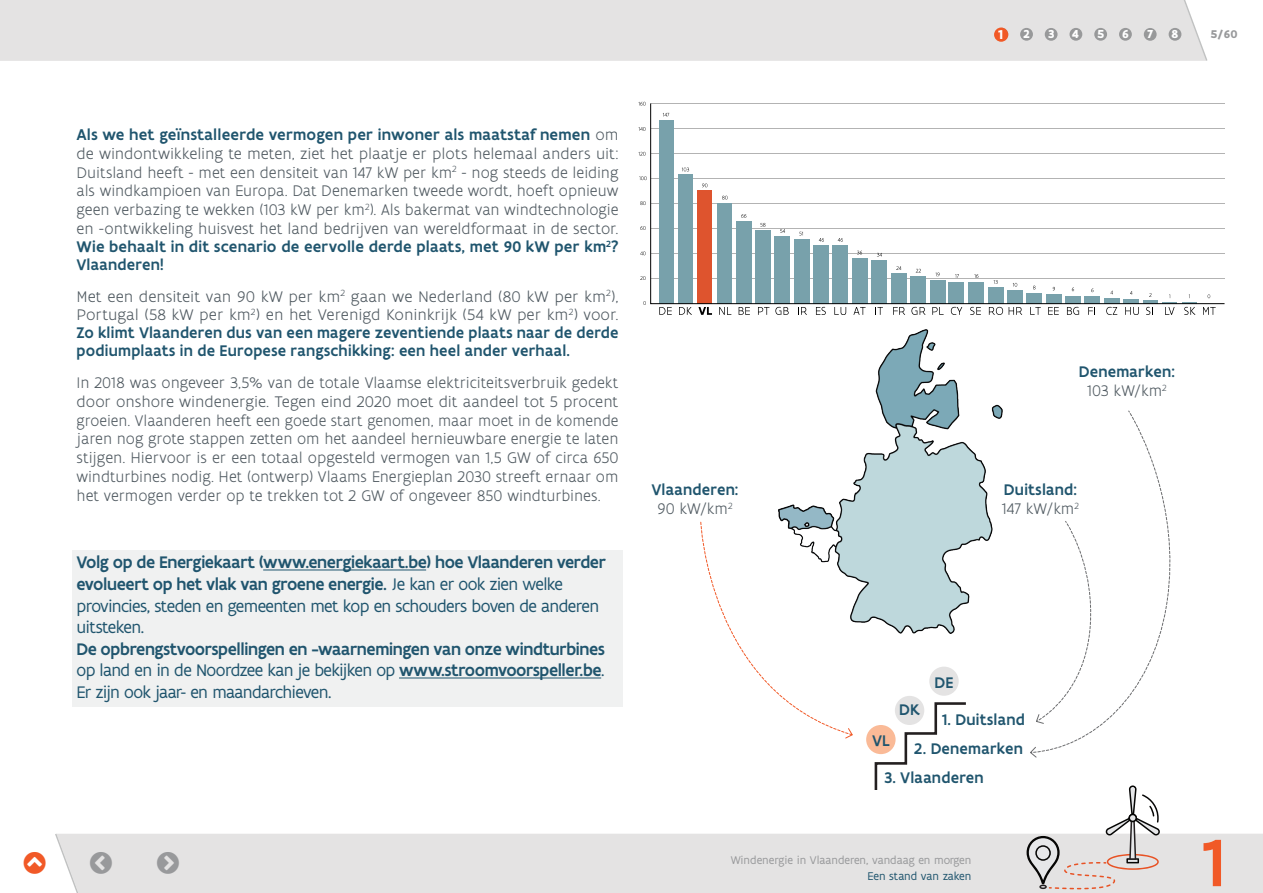
<style>
.page{position:relative;width:1263px;height:893px;background:#fff}
.page>*{position:absolute;margin:0;border:0;box-sizing:border-box;transform-origin:0 0}
.t1{font:500 72px "Flanders Art Sans";color:#f15927}
.Chapter_INTRO{font:500 18px/21.6px "Flanders Art Sans";letter-spacing:-.02em;color:#20556e}
.Text{font:300 16.5px/18.6px "Flanders Art Sans";letter-spacing:-.005em;color:#515b62;text-align:justify}
.Text-2{font:500 16.5px/18.3px "Flanders Art Sans";letter-spacing:.01em;color:#20556e;text-align:justify}
.Tags_-_images{font:500 16.5px "Flanders Art Sans";letter-spacing:.015em;color:#20556e}
.Tags_-_images-2{font:300 16.5px "Flanders Art Sans";color:#515b62}
.t2{font:700 13.8px "Flanders Art Sans";color:#fff}
.t3{font:700 12.45px "Flanders Art Sans";color:#fff}
.pagination-title-gre{font:12px "Flanders Art Sans";color:#98999b}
.pagination-subtitle{font:12px "Flanders Art Sans";color:#20556e}
.t4{font:700 12px "Flanders Art Sans";color:#98999b}
.s1{font-weight:500;color:#20556e}
.s2{font-weight:300;color:#515b62}
.s3{font-weight:400}
</style>
<div class="page">
<div style="left:112px;top:834px;width:1151px;height:59px;background:#e4e3e3"></div>
<div style="left:0;top:0;width:1172px;height:61px;background:#e4e3e3"></div>
<div style="left:995px;top:28px;width:13px;height:13px;background:#e66336;border-radius:50%"></div>
<div style="left:1020px;top:28px;width:13px;height:13px;background:#98999a;border-radius:50%"></div>
<div style="left:1045px;top:28px;width:12px;height:13px;background:#98999a;border-radius:50%"></div>
<div style="left:1069px;top:28px;width:13px;height:13px;background:#98999a;border-radius:50%"></div>
<div style="left:1094px;top:28px;width:13px;height:13px;background:#98999a;border-radius:50%"></div>
<div style="left:1119px;top:28px;width:13px;height:13px;background:#98999a;border-radius:50%"></div>
<div style="left:1144px;top:28px;width:12px;height:13px;background:#98999a;border-radius:50%"></div>
<svg style="left:1168px;top:28px;width:13px;height:13px"></svg>
<div style="left:994px;top:28px;width:14px;height:14px;background:#f15926;border-radius:50%"></div>
<svg style="left:1172px;top:0;width:36px;height:61px"></svg>
<svg style="left:1026px;top:785px;width:134px;height:104px"></svg>
<div style="left:72px;top:551px;width:551px;height:156px;background:#f0f1f1"></div>
<hr style="left:263px;top:570px;width:163px;height:1px;background:#20556e">
<hr style="left:399px;top:678px;width:202px;height:1px;background:#20556e">
<svg style="left:650px;top:103px;width:575px;height:201px"></svg>
<svg style="left:659px;top:307px;width:13px;height:8px"></svg>
<svg style="left:640px;top:276px;width:6px;height:4px"></svg>
<svg style="left:640px;top:251px;width:6px;height:4px"></svg>
<svg style="left:640px;top:226px;width:6px;height:4px"></svg>
<svg style="left:640px;top:201px;width:6px;height:4px"></svg>
<svg style="left:639px;top:176px;width:8px;height:4px"></svg>
<svg style="left:638px;top:152px;width:8px;height:4px"></svg>
<svg style="left:638px;top:127px;width:8px;height:4px"></svg>
<svg style="left:638px;top:102px;width:8px;height:4px"></svg>
<svg style="left:663px;top:113px;width:6px;height:4px"></svg>
<svg style="left:682px;top:168px;width:7px;height:3px"></svg>
<svg style="left:702px;top:184px;width:5px;height:3px"></svg>
<svg style="left:722px;top:196px;width:6px;height:3px"></svg>
<svg style="left:741px;top:214px;width:5px;height:4px"></svg>
<svg style="left:760px;top:223px;width:5px;height:4px"></svg>
<svg style="left:780px;top:229px;width:5px;height:4px"></svg>
<svg style="left:799px;top:232px;width:4px;height:3px"></svg>
<svg style="left:819px;top:238px;width:5px;height:4px"></svg>
<svg style="left:838px;top:238px;width:5px;height:4px"></svg>
<svg style="left:857px;top:251px;width:5px;height:3px"></svg>
<svg style="left:877px;top:253px;width:5px;height:4px"></svg>
<svg style="left:896px;top:266px;width:5px;height:4px"></svg>
<svg style="left:916px;top:269px;width:5px;height:4px"></svg>
<svg style="left:935px;top:273px;width:4px;height:3px"></svg>
<svg style="left:955px;top:274px;width:4px;height:4px"></svg>
<svg style="left:974px;top:274px;width:4px;height:4px"></svg>
<svg style="left:994px;top:280px;width:4px;height:4px"></svg>
<svg style="left:1013px;top:283px;width:4px;height:4px"></svg>
<svg style="left:679px;top:307px;width:13px;height:8px"></svg>
<svg style="left:719px;top:307px;width:12px;height:8px"></svg>
<svg style="left:698px;top:307px;width:14px;height:8px"></svg>
<svg style="left:758px;top:307px;width:11px;height:8px"></svg>
<svg style="left:739px;top:307px;width:11px;height:8px"></svg>
<svg style="left:816px;top:307px;width:10px;height:8px"></svg>
<svg style="left:798px;top:307px;width:9px;height:8px"></svg>
<svg style="left:875px;top:307px;width:8px;height:8px"></svg>
<svg style="left:775px;top:307px;width:14px;height:8px"></svg>
<svg style="left:853px;top:307px;width:12px;height:8px"></svg>
<svg style="left:834px;top:307px;width:12px;height:8px"></svg>
<svg style="left:932px;top:307px;width:11px;height:8px"></svg>
<svg style="left:951px;top:307px;width:11px;height:8px"></svg>
<svg style="left:911px;top:307px;width:14px;height:8px"></svg>
<svg style="left:893px;top:307px;width:12px;height:8px"></svg>
<svg style="left:1030px;top:307px;width:11px;height:8px"></svg>
<svg style="left:970px;top:307px;width:11px;height:8px"></svg>
<svg style="left:989px;top:307px;width:14px;height:8px"></svg>
<svg style="left:1009px;top:307px;width:13px;height:8px"></svg>
<svg style="left:1048px;top:307px;width:11px;height:8px"></svg>
<svg style="left:1067px;top:307px;width:12px;height:8px"></svg>
<svg style="left:1106px;top:307px;width:11px;height:8px"></svg>
<svg style="left:1125px;top:307px;width:14px;height:8px"></svg>
<svg style="left:1088px;top:307px;width:7px;height:8px"></svg>
<svg style="left:1146px;top:307px;width:7px;height:8px"></svg>
<svg style="left:1162px;top:294px;width:35px;height:21px"></svg>
<svg style="left:1203px;top:307px;width:12px;height:8px"></svg>
<svg style="left:1030px;top:412px;width:141px;height:346px"></svg>
<img style="left:778px;top:330px;width:224px;height:273px">
<svg style="left:700px;top:521px;width:268px;height:269px"></svg>
<div style="left:929px;top:667px;width:30px;height:29px;background:#e4e3e3;border-radius:50%"></div>
<div style="left:895px;top:696px;width:29px;height:29px;background:#e4e3e3;border-radius:50%"></div>
<div style="left:866px;top:725px;width:29px;height:29px;background:#faba97;border-radius:50%"></div>
<div style="left:276px;top:855px;width:695px;height:12px;background:#e4e3e3"></div>
<div style="left:686px;top:871px;width:285px;height:12px;background:#e4e3e3"></div>
<svg style="left:55px;top:833px;width:57px;height:60px"></svg>
<svg style="left:157px;top:851px;width:22px;height:22px"></svg>
<p class="t3" style="left:999px;top:26px;width:6px">1</p>
<p class="t3" style="left:1023px;top:26px;width:8px">2</p>
<p class="t3" style="left:1048px;top:26px;width:8px">3</p>
<p class="t3" style="left:1072px;top:26px;width:8px">4</p>
<p class="t3" style="left:1097px;top:26px;width:9px">5</p>
<p class="t3" style="left:1122px;top:26px;width:8px">6</p>
<p class="t3" style="left:1147px;top:26px;width:7px">7</p>
<p class="t3" style="left:1171px;top:26px;width:8px">8</p>
<p class="t2" style="left:998px;top:26px;width:7px">1</p>
<p class="t4" style="left:1210px;top:27px;width:29px">5/60</p>
<p class="Text" style="left:77px;top:126px;width:543px"><span class="s1">Als we het geïnstalleerde vermogen per inwoner als maatstaf nemen</span> om de windontwikkeling te meten, ziet het plaatje er plots helemaal anders uit:<br>Duitsland heeft - met een densiteit van 147 kW per km<sup>2</sup> - nog steeds de leiding als windkampioen van Europa. Dat Denemarken tweede wordt, hoeft opnieuw geen verbazing te wekken (103 kW per km<sup>2</sup>). Als bakermat van windtechnologie en -ontwikkeling huisvest het land bedrijven van wereldformaat in de sector.<br><span class="s1">Wie behaalt in dit scenario de eervolle derde plaats, met 90 kW per km</span><sup>2</sup><span class="s1">?<br>Vlaanderen!</span></p>
<p class="Text-2" style="left:77px;top:287px;width:543px"><span class="s2">Met een densiteit van 90 kW per km</span><sup>2</sup> <span class="s2">gaan we Nederland (80 kW per km</span><sup>2</sup><span class="s2">), Portugal (58 kW per km</span><sup>2</sup><span class="s2">) en het Verenigd Koninkrijk (54 kW per km</span><sup>2</sup><span class="s2">) voor.<br></span>Zo klimt Vlaanderen dus van een magere zeventiende plaats naar de derde podiumplaats in de Europese rangschikking: een heel ander verhaal.</p>
<p class="Text" style="left:77px;top:374px;width:543px">In 2018 was ongeveer 3,5% van de totale Vlaamse elektriciteitsverbruik gedekt door onshore windenergie. Tegen eind 2020 moet dit aandeel tot 5 procent groeien. Vlaanderen heeft een goede start genomen, maar moet in de komende jaren nog grote stappen zetten om het aandeel hernieuwbare energie te laten stijgen. Hiervoor is er een totaal opgesteld vermogen van 1,5 GW of circa 650 windturbines nodig. Het (ontwerp) Vlaams Energieplan 2030 streeft ernaar om het vermogen verder op te trekken tot 2 GW of ongeveer 850 windturbines.</p>
<p class="Chapter_INTRO" style="left:77px;top:552px;width:531px">Volg op de Energiekaart (www.energiekaart.be) hoe Vlaanderen verder evolueert op het vlak van groene energie. <span class="s3">Je kan er ook zien welke provincies, steden en gemeenten met kop en schouders boven de anderen uitsteken.<br></span>De opbrengstvoorspellingen en -waarnemingen van onze windturbines <span class="s3">op land en in de Noordzee kan je bekijken op</span> www.stroomvoorspeller.be<span class="s3">.<br>Er zijn ook jaar- en maandarchieven.</span></p>
<p class="Tags_-_images" style="left:651px;top:479px;width:88px">Vlaanderen:</p>
<p class="Tags_-_images-2" style="left:657px;top:499px;width:77px">90 kW/km<sup>2</sup></p>
<p class="Tags_-_images" style="left:1079px;top:361px;width:97px">Denemarken:</p>
<p class="Tags_-_images-2" style="left:1087px;top:381px;width:81px">103 kW/km<sup>2</sup></p>
<p class="Tags_-_images" style="left:1004px;top:479px;width:74px">Duitsland:</p>
<p class="Tags_-_images-2" style="left:1002px;top:499px;width:79px">147 kW/km<sup>2</sup></p>
<p class="Tags_-_images" style="left:872px;top:730px;width:19px">VL</p>
<p class="Tags_-_images" style="left:899px;top:699px;width:22px">DK</p>
<p class="Tags_-_images" style="left:935px;top:672px;width:20px">DE</p>
<p class="Tags_-_images" style="left:942px;top:710px;width:84px">1. Duitsland</p>
<p class="Tags_-_images" style="left:914px;top:739px;width:110px">2. Denemarken</p>
<p class="Tags_-_images" style="left:884px;top:768px;width:101px">3. Vlaanderen</p>
<p class="pagination-title-gre" style="left:731px;top:853px;width:242px">Windenergie in Vlaanderen, vandaag en morgen</p>
<p class="pagination-subtitle" style="left:867px;top:869px;width:105px">Een stand van zaken</p>
<h1 class="t1" style="left:1202px;top:818px;width:24px">1</h1>
</div>
